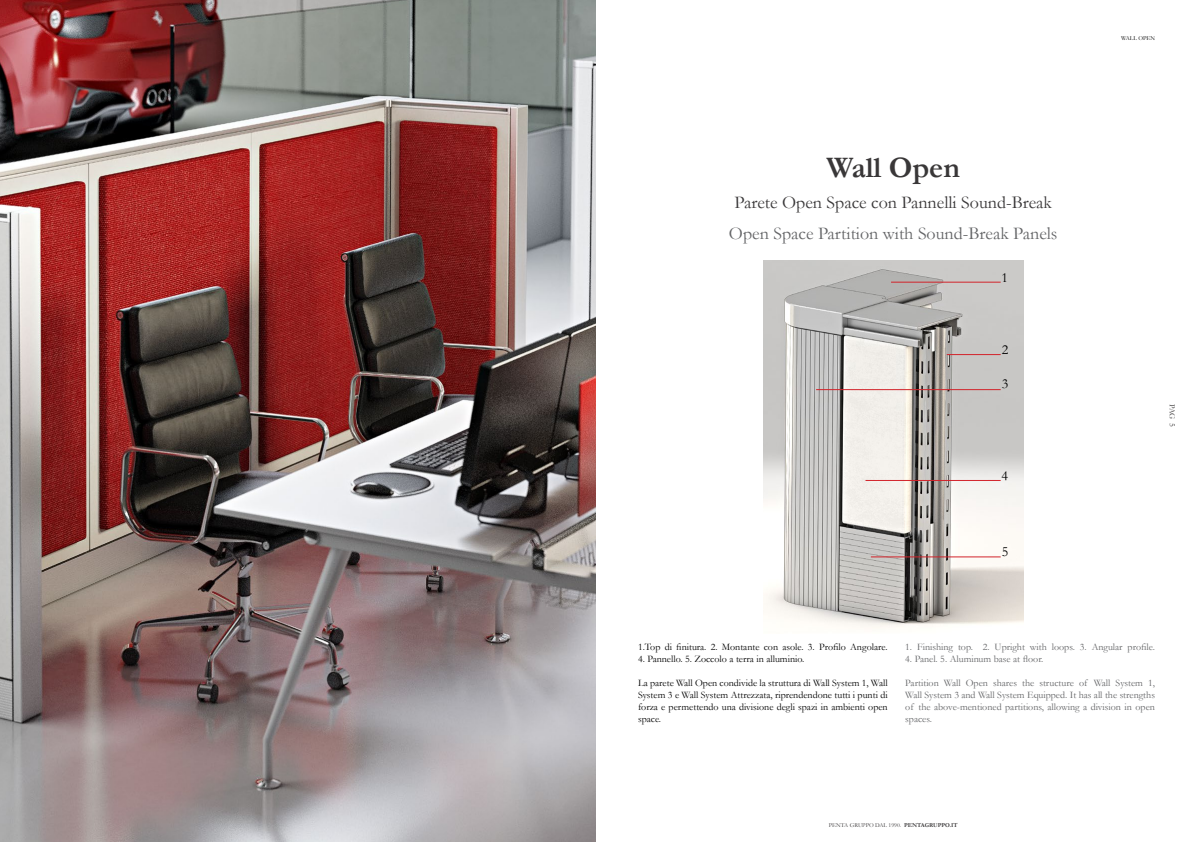
<style>
.page{position:relative;width:1191px;height:842px;background:#fff}
.page>*{position:absolute;margin:0;border:0;box-sizing:border-box;transform-origin:0 0}
.t1{font:700 30px "Garamond";color:#393738}
.t2{font:18px "Garamond";color:#636466}
.t3{font:18px "Garamond";color:#393738}
.t4{font:14px "Garamond";color:#000}
.t5{font:10px/12px "Garamond";color:#000;text-align:justify}
.t6{font:10px/12px "Garamond";color:#636466;text-align:justify}
.t7{font:8px "Garamond";color:#393738}
.t8{font:6px "Garamond";color:#393738}
.t9{font:6px "Garamond";color:#000}
.s1{font-weight:700}
</style>
<div class="page">
<img style="left:0;top:0;width:595px;height:842px">
<img style="left:763px;top:260px;width:261px;height:369px">
<hr style="left:946px;top:354px;width:54px;height:1px;background:#d2232a">
<hr style="left:816px;top:389px;width:184px;height:1px;background:#d2232a">
<hr style="left:865px;top:480px;width:135px;height:1px;background:#d2232a">
<hr style="left:871px;top:557px;width:129px;height:1px;background:#d2232a">
<hr style="left:891px;top:282px;width:109px;height:1px;background:#d2232a">
<p class="t9" style="left:1121px;top:34px;width:35px">WALL OPEN</p>
<h1 class="t1" style="left:826px;top:147px;width:135px">Wall Open</h1>
<h2 class="t3" style="left:734px;top:190px;width:319px">Parete Open Space con Pannelli Sound-Break</h2>
<h2 class="t2" style="left:729px;top:221px;width:330px">Open Space Partition with Sound-Break Panels</h2>
<h3 class="t4" style="left:1001px;top:268px;width:8px">1</h3>
<h3 class="t4" style="left:1001px;top:340px;width:8px">2</h3>
<h3 class="t4" style="left:1001px;top:375px;width:8px">3</h3>
<h3 class="t4" style="left:1001px;top:466px;width:8px">4</h3>
<h3 class="t4" style="left:1001px;top:543px;width:8px">5</h3>
<p class="t7" style="left:1177px;top:404px;width:24px;rotate:90deg">PAG 5</p>
<p class="t5" style="left:638px;top:640px;width:251px">1.Top di finitura. 2. Montante con asole. 3. Profilo Angolare.</p>
<p class="t5" style="left:638px;top:652px;width:168px">4. Pannello. 5. Zoccolo a terra in alluminio.</p>
<p class="t5" style="left:638px;top:676px;width:251px">La parete Wall Open condivide la struttura di Wall System 1, Wall System 3 e Wall System Attrezzata, riprendendone tutti i punti di forza e permettendo una divisione degli spazi in ambienti open space.</p>
<p class="t6" style="left:905px;top:640px;width:251px">1. Finishing top. 2. Upright with loops. 3. Angular profile.</p>
<p class="t6" style="left:905px;top:652px;width:140px">4. Panel. 5. Aluminum base at floor.</p>
<p class="t6" style="left:905px;top:676px;width:251px">Partition Wall Open shares the structure of Wall System 1, Wall System 3 and Wall System Equipped. It has all the strengths of the above-mentioned partitions, allowing a division in open spaces.</p>
<p class="t8" style="left:828px;top:821px;width:130px">PENTA GRUPPO DAL 1990. <span class="s1">PENTAGRUPPO.IT</span></p>
</div>
